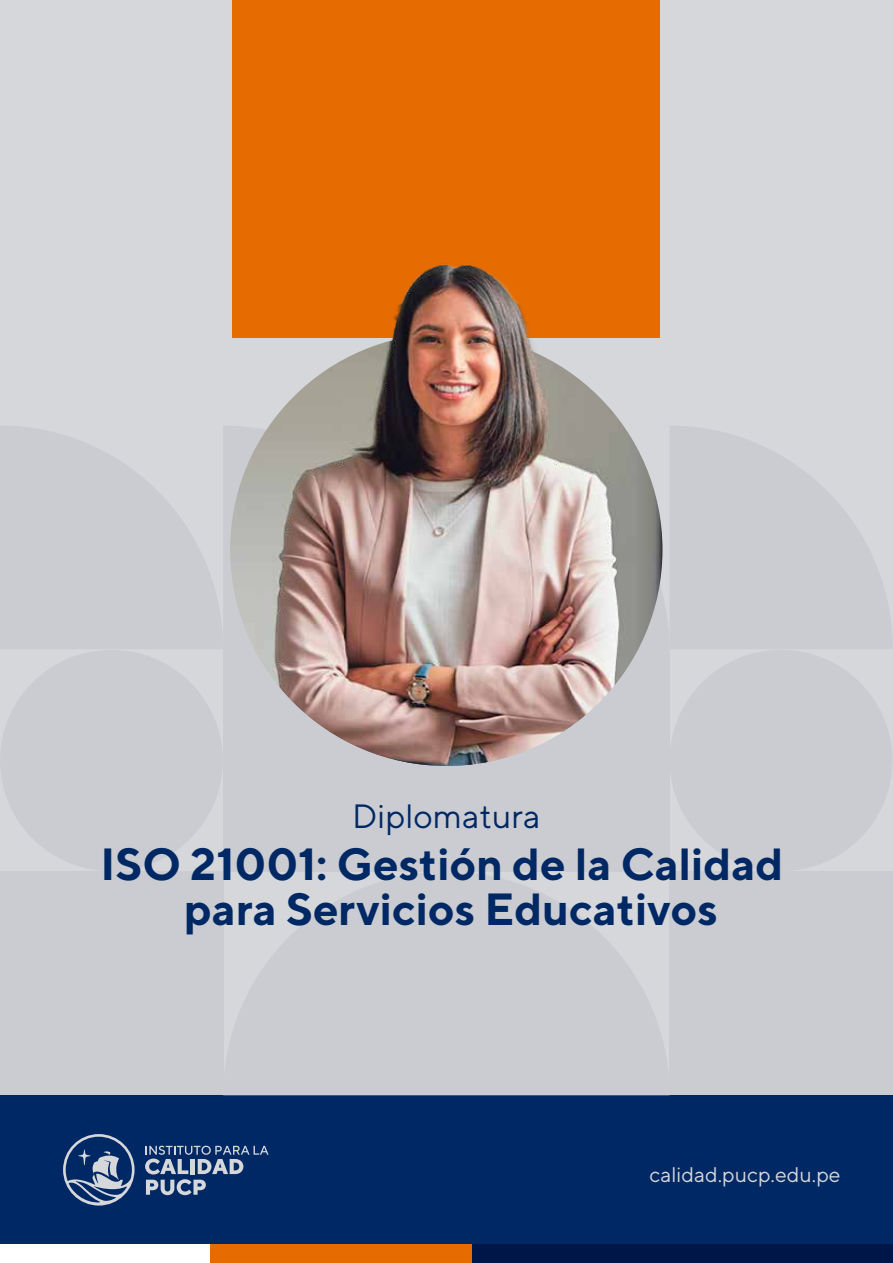
<style>
.page{position:relative;width:893px;height:1263px;background:#d5d7db}
.page>*{position:absolute;margin:0;border:0;box-sizing:border-box;transform-origin:0 0}
.t1{font:700 45px/45px "TT Norms";color:#002864;text-align:center}
.t2{font:33.75px "TT Norms";color:#002864}
.t3{font:21.15px "TT Norms";color:#d5d7db}
</style>
<div class="page">
<div style="left:0;top:1244px;width:211px;height:19px;background:#fff"></div>
<div style="left:211px;top:1244px;width:262px;height:19px;background:#e66b00"></div>
<div style="left:473px;top:1244px;width:420px;height:19px;background:#001548"></div>
<div style="left:0;top:1095px;width:893px;height:149px;background:#002864"></div>
<svg style="left:145px;top:1146px;width:124px;height:49px"></svg>
<svg style="left:63px;top:1134px;width:72px;height:71px"></svg>
<div style="left:233px;top:0;width:427px;height:337px;background:#e66b00"></div>
<svg style="left:223px;top:872px;width:447px;height:223px;fill:#cbccd1"></svg>
<div style="left:0;top:871px;width:223px;height:224px;background:#cbccd1"></div>
<svg style="left:0;top:426px;width:223px;height:223px;fill:#cbccd1"></svg>
<svg style="left:224px;top:426px;width:9px;height:223px;fill:#cbccd1"></svg>
<svg style="left:660px;top:518px;width:9px;height:131px"></svg>
<div style="left:0;top:650px;width:223px;height:221px;background:#cbccd1;border-radius:50%"></div>
<div style="left:670px;top:871px;width:223px;height:224px;background:#cbccd1"></div>
<svg style="left:670px;top:426px;width:222px;height:223px;fill:#cbccd1"></svg>
<div style="left:670px;top:650px;width:222px;height:221px;background:#cbccd1;border-radius:50%"></div>
<div style="left:223px;top:649px;width:447px;height:223px;background:#cbccd1"></div>
<img style="left:233px;top:264px;width:427px;height:502px">
<p class="t2" style="left:352px;top:796px;width:190px">Diplomatura</p>
<p class="t1" style="left:100px;top:841px;width:684px">ISO 21001: Gestión de la Calidad para Servicios Educativos</p>
<p class="t3" style="left:650px;top:1161px;width:193px">calidad.pucp.edu.pe</p>
</div>
